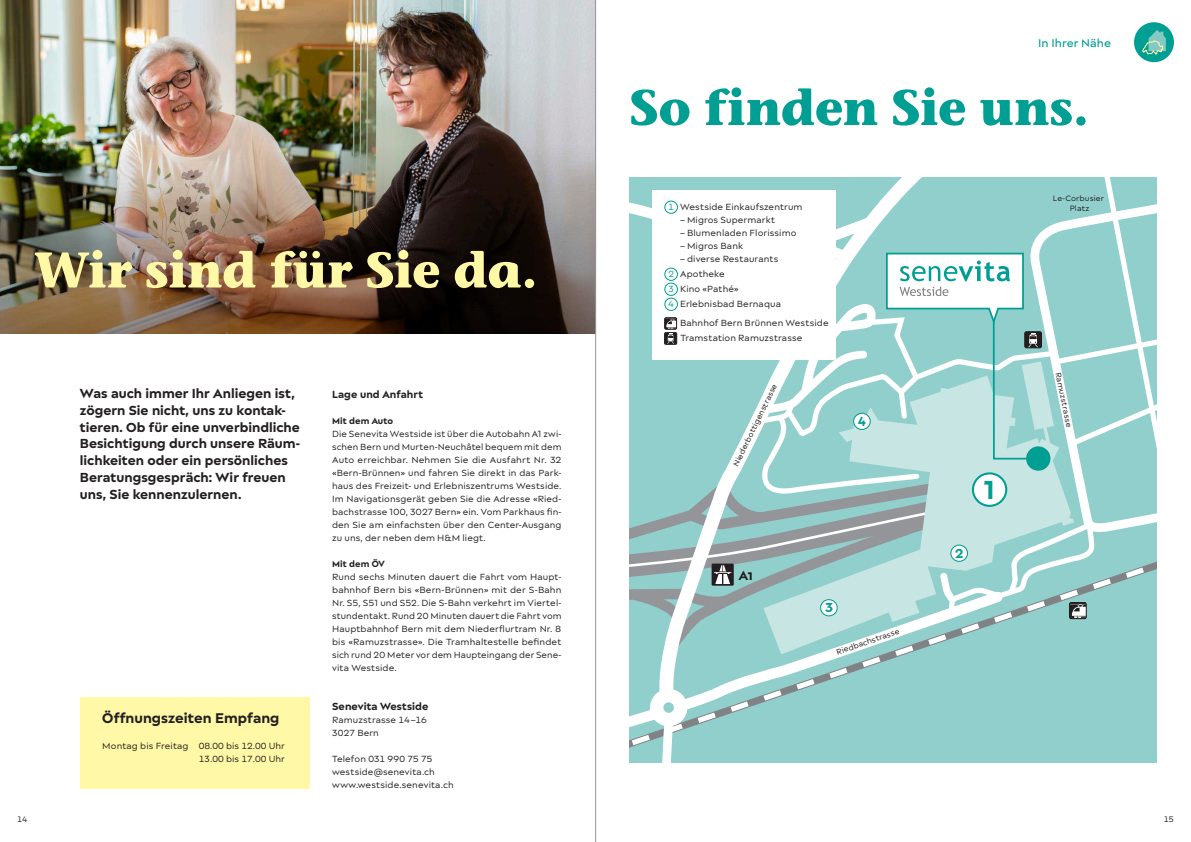
<style>
.page{position:relative;width:1191px;height:842px;background:#fff}
.page>*{position:absolute;margin:0;border:0;box-sizing:border-box;transform-origin:0 0}
.t1{font:700 50px "Stone Informal ITC Pro";letter-spacing:-.01em;color:#fff8a6}
.t2{font:700 50px "Stone Informal ITC Pro";letter-spacing:-.01em;color:#009e93}
.t3{font:700 27.8px "Matteo";color:#009e93}
.Untertitel_2{font:700 15px "Matteo";color:#231f20}
.Untertitel_2-2{font:700 14px/16.8px "Matteo";color:#231f20}
.t4{font:700 13.9px "Matteo";color:#009e93}
.t5{font:700 13.9px "Matteo";color:#231f20}
.t6{font:500 12px "Matteo";color:#009e93}
.Untertitel{font:700 11px "Matteo";letter-spacing:.005em;color:#231f20}
.Lauftext_Block{font:9.5px/13px "Matteo";letter-spacing:.01em;color:#231f20;text-align:justify}
.Lauftext{font:9.5px "Matteo";letter-spacing:.01em;color:#231f20}
.Lauftext-2{font:700 9.5px "Matteo";letter-spacing:.01em;color:#231f20}
.t7{font:9.5px "Matteo";color:#009e93}
.t8{font:8.5px "Matteo";color:#231f20}
.t9{font:8.3px/9.9px "Matteo";letter-spacing:.01em;color:#231f20;text-align:center}
</style>
<div class="page">
<div style="left:629px;top:632px;width:528px;height:124px;background:#91cfcc"></div>
<svg style="left:657px;top:722px;width:22px;height:40px"></svg>
<svg style="left:653px;top:632px;width:318px;height:87px;background:#9ed1cf"></svg>
<div style="left:656px;top:696px;width:24px;height:23px;background:#91cfcc;border-radius:50%"></div>
<div style="left:650px;top:689px;width:37px;height:37px;border:13px solid #fff;border-radius:50%"></div>
<svg style="left:763px;top:632px;width:311px;height:22px;background:#a4d4d1"></svg>
<img style="left:0;top:0;width:595px;height:144px">
<img style="left:0;top:144px;width:595px;height:190px">
<div style="left:1134px;top:22px;width:40px;height:40px;background:#009e93;border-radius:50%"></div>
<svg style="left:1142px;top:30px;width:23px;height:25px"></svg>
<div style="left:80px;top:697px;width:229px;height:91px;background:#fff8a6"></div>
<svg style="left:629px;top:177px;width:528px;height:455px"></svg>
<hr style="left:595px;top:0;width:1px;height:842px;background:#939598">
<p class="t6" style="left:1038px;top:36px;width:74px">In Ihrer Nähe</p>
<p class="t1" style="left:34px;top:237px;width:505px">Wir sind für Sie da.</p>
<p class="Untertitel_2-2" style="left:80px;top:385px;width:222px">Was auch immer Ihr Anliegen ist, zögern Sie nicht, uns zu kontak&shy;tieren. Ob für eine unverbindliche<br>Besichtigung durch unsere Räum&shy;lichkeiten oder ein persönliches<br>Beratungsgespräch: Wir freuen uns, Sie kennenzulernen.</p>
<p class="Untertitel_2" style="left:102px;top:709px;width:179px">Öffnungszeiten Empfang</p>
<p class="Lauftext" style="left:102px;top:740px;width:184px">Montag bis Freitag 08.00 bis 12.00 Uhr</p>
<p class="Lauftext" style="left:199px;top:753px;width:88px">13.00 bis 17.00 Uhr</p>
<p class="Untertitel" style="left:332px;top:388px;width:92px">Lage und Anfahrt</p>
<p class="Lauftext-2" style="left:332px;top:415px;width:63px">Mit dem Auto</p>
<p class="Lauftext_Block" style="left:332px;top:427px;width:231px">Die Senevita Westside ist über die Autobahn A1 zwi&shy;schen Bern und Murten-Neuchâtel bequem mit dem Auto erreichbar. Nehmen Sie die Ausfahrt Nr. 32 «Bern-Brünnen» und fahren Sie direkt in das Park&shy;haus des Freizeit- und Erlebniszentrums Westside.<br>Im Navigationsgerät geben Sie die Adresse «Ried&shy;bachstrasse 100, 3027 Bern» ein. Vom Parkhaus fin&shy;den Sie am einfachsten über den Center-Ausgang zu uns, der neben dem H&amp;M liegt.</p>
<p class="Lauftext-2" style="left:332px;top:558px;width:54px">Mit dem ÖV</p>
<p class="Lauftext_Block" style="left:332px;top:570px;width:231px">Rund sechs Minuten dauert die Fahrt vom Haupt&shy;bahnhof Bern bis «Bern-Brünnen» mit der S-Bahn Nr. S5, S51 und S52. Die S-Bahn verkehrt im Viertel&shy;stundentakt. Rund 20 Minuten dauert die Fahrt vom Hauptbahnhof Bern mit dem Niederflurtram Nr. 8 bis «Ramuzstrasse». Die Tramhaltestelle befindet sich rund 20 Meter vor dem Haupteingang der Sene&shy;vita Westside.</p>
<p class="Untertitel" style="left:332px;top:700px;width:98px">Senevita Westside</p>
<p class="Lauftext" style="left:332px;top:714px;width:96px">Ramuzstrasse 14–16</p>
<p class="Lauftext" style="left:332px;top:727px;width:48px">3027 Bern</p>
<p class="Lauftext" style="left:332px;top:753px;width:102px">Telefon 031 990 75 75</p>
<p class="Lauftext" style="left:332px;top:766px;width:104px">westside@senevita.ch</p>
<p class="Lauftext" style="left:332px;top:779px;width:123px">www.westside.senevita.ch</p>
<p class="t2" style="left:629px;top:74px;width:461px">So finden Sie uns.</p>
<p class="t7" style="left:668px;top:201px;width:7px">1</p>
<p class="Lauftext" style="left:680px;top:201px;width:124px">Westside Einkaufszentrum</p>
<p class="Lauftext_Block" style="left:680px;top:213px;width:97px">– Migros Supermarkt</p>
<p class="Lauftext_Block" style="left:680px;top:226px;width:118px">– Blumenladen Florissimo</p>
<p class="Lauftext_Block" style="left:680px;top:239px;width:65px">– Migros Bank</p>
<p class="Lauftext_Block" style="left:680px;top:252px;width:100px">– diverse Restaurants</p>
<p class="t7" style="left:668px;top:268px;width:7px">2</p>
<p class="Lauftext" style="left:680px;top:268px;width:46px">Apotheke</p>
<p class="t7" style="left:668px;top:283px;width:7px">3</p>
<p class="Lauftext" style="left:680px;top:283px;width:60px">Kino «Pathé»</p>
<p class="t7" style="left:668px;top:298px;width:7px">4</p>
<p class="Lauftext" style="left:680px;top:298px;width:102px">Erlebnisbad Bernaqua</p>
<p class="Lauftext" style="left:680px;top:317px;width:150px">Bahnhof Bern Brünnen Westside</p>
<p class="Lauftext" style="left:680px;top:332px;width:124px">Tramstation Ramuzstrasse</p>
<p class="t9" style="left:1053px;top:193px;width:53px">Le-Corbusier<br>Platz</p>
<p class="t9" style="left:730px;top:464px;width:92px;rotate:-64deg">Niederbottigenstrasse</p>
<p class="t9" style="left:1063px;top:371px;width:57px;rotate:78deg">Ramuzstrasse</p>
<p class="t4" style="left:858px;top:413px;width:10px">4</p>
<p class="t5" style="left:738px;top:567px;width:16px">A1</p>
<p class="t4" style="left:825px;top:600px;width:10px">3</p>
<p class="t9" style="left:835px;top:647px;width:68px;rotate:-19deg">Riedbachstrasse</p>
<p class="t4" style="left:955px;top:545px;width:10px">2</p>
<p class="t3" style="left:984px;top:473px;width:12px">1</p>
<p class="t8" style="left:17px;top:814px;width:12px">14</p>
<p class="t8" style="left:1163px;top:814px;width:12px">15</p>
</div>
